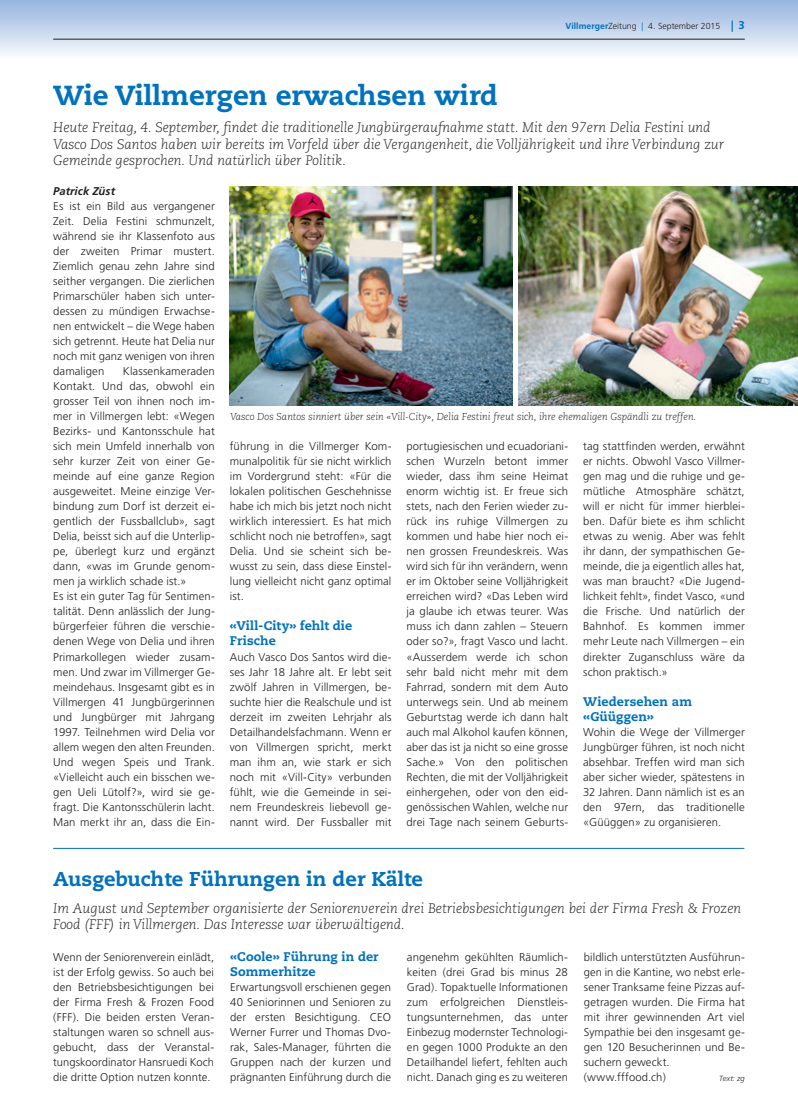
<style>
.page{position:relative;width:798px;height:1117px;background:#fff}
.page>*{position:absolute;margin:0;border:0;box-sizing:border-box;transform-origin:0 0}
.t1{font:800 27.5px "Caecilia";color:#0072bc}
.t2{font:800 20px "Caecilia";color:#0072bc}
.t3{font:italic 300 13.75px/16.5px "Caecilia";color:#231f20}
.t4{font:800 12.5px/15px "Caecilia";letter-spacing:.005em;color:#0072bc}
.t5{font:300 11.25px/15px "Frutiger";letter-spacing:.005em;color:#231f20;text-align:justify}
.t6{font:italic 700 11.25px "Frutiger";letter-spacing:.005em;color:#231f20}
.t7{font:italic 300 10px "Caecilia";color:#231f20}
.t8{font:300 8.75px "Frutiger";color:#231f20}
.t9{font:italic 300 7.5px "Frutiger";letter-spacing:.025em;color:#231f20}
.s1{font-weight:700;color:#0072bc}
.s2{color:#0072bc}
.s3{font-family:"Myriad";font-weight:700;font-size:11.25px;color:#0072bc}
.s4{font-weight:700;font-size:11.25px;color:#0072bc}
</style>
<div class="page">
<svg style="left:0;top:0;width:797px;height:55px;background:#c2d3ea"></svg>
<hr style="left:53px;top:39px;width:691px;height:1px;background:#231f20">
<img style="left:230px;top:187px;width:282px;height:218px">
<img style="left:518px;top:187px;width:279px;height:218px">
<hr style="left:53px;top:847px;width:691px;height:1px;background:#0072bc">
<p class="t8" style="left:565px;top:21px;width:181px"><span class="s1">Villmerger</span>Zeitung <span class="s2">|</span> 4. September 2015 <span class="s3">|</span> <span class="s4">3</span></p>
<h1 class="t1" style="left:53px;top:78px;width:446px">Wie Villmergen erwachsen wird</h1>
<p class="t3" style="left:53px;top:119px;width:672px">Heute Freitag, 4. September, findet die traditionelle Jungbürgeraufnahme statt. Mit den 97ern Delia Festini und<br>Vasco Dos Santos haben wir bereits im Vorfeld über die Vergangenheit, die Volljährigkeit und ihre Verbindung zur<br>Gemeinde gesprochen. Und natürlich über Politik.</p>
<p class="t6" style="left:53px;top:184px;width:63px">Patrick Züst</p>
<p class="t5" style="left:53px;top:199px;width:163px">Es ist ein Bild aus vergangener Zeit. Delia Festini schmunzelt, während sie ihr Klassenfoto aus der zweiten Primar mustert.<br>Ziemlich genau zehn Jahre sind seither vergangen. Die zierlichen Primarschüler haben sich unter&shy;dessen zu mündigen Erwachse&shy;nen entwickelt – die Wege haben sich getrennt. Heute hat Delia nur noch mit ganz wenigen von ihren damaligen</p>
<p class="t5" style="left:53px;top:364px;width:163px;text-align:left;text-indent:70px">Klassenkameraden<br>Kontakt. Und das, obwohl ein grosser Teil von ihnen noch im&shy;mer in Villmergen lebt: «Wegen<br>Bezirks- und Kantonsschule hat sich mein Umfeld innerhalb von sehr kurzer Zeit von einer Ge&shy;meinde auf eine ganze Region ausgeweitet. Meine einzige Ver&shy;bindung zum Dorf ist derzeit ei&shy;gentlich der Fussballclub», sagt<br>Delia, beisst sich auf die Unterlip&shy;pe, überlegt kurz und ergänzt dann, «was im Grunde genom&shy;men ja wirklich schade ist.»<br>Es ist ein guter Tag für Sentimen&shy;talität. Denn anlässlich der Jung&shy;bürgerfeier führen die verschie&shy;denen Wege von Delia und ihren<br>Primarkollegen wieder zusam&shy;men. Und zwar im Villmerger Ge&shy;meindehaus. Insgesamt gibt es in<br>Villmergen 41 Jungbürgerinnen und Jungbürger mit Jahrgang<br>1997. Teilnehmen wird Delia vor allem wegen den alten Freunden.<br>Und wegen Speis und Trank. «Vielleicht auch ein bisschen we&shy;gen Ueli Lütolf?», wird sie ge&shy;fragt. Die Kantonsschülerin lacht.<br>Man merkt ihr an, dass die Ein-</p>
<p class="t7" style="left:230px;top:411px;width:467px">Vasco Dos Santos sinniert über sein «Vill-City», Delia Festini freut sich, ihre ehemaligen Gspändli zu treffen.</p>
<p class="t5" style="left:230px;top:439px;width:163px">führung in die Villmerger Kom&shy;munalpolitik für sie nicht wirklich im Vordergrund steht: «Für die lokalen politischen Geschehnisse habe ich mich bis jetzt noch nicht wirklich interessiert. Es hat mich schlicht noch nie betroffen», sagt Delia. Und sie scheint sich be&shy;wusst zu sein, dass diese Einstel&shy;lung vielleicht nicht ganz optimal ist.</p>
<p class="t4" style="left:230px;top:618px;width:124px">«Vill-City» fehlt die<br>Frische</p>
<p class="t5" style="left:230px;top:649px;width:163px">Auch Vasco Dos Santos wird die&shy;ses Jahr 18 Jahre alt. Er lebt seit zwölf Jahren in Villmergen, be&shy;suchte hier die Realschule und ist derzeit im zweiten Lehrjahr als Detailhandelsfachmann. Wenn er von Villmergen spricht, merkt man ihm an, wie stark er sich noch mit «Vill-City» verbunden fühlt, wie die Gemeinde in sei&shy;nem Freundeskreis liebevoll ge&shy;nannt wird. Der Fussballer mit</p>
<p class="t5" style="left:406px;top:439px;width:163px">portugiesischen und ecuadoriani&shy;schen Wurzeln betont immer wieder, dass ihm seine Heimat enorm wichtig ist. Er freue sich stets, nach den Ferien wieder zu&shy;rück ins ruhige Villmergen zu kommen und habe hier noch ei&shy;nen grossen Freundeskreis. Was wird sich für ihn verändern, wenn er im Oktober seine Volljährigkeit erreichen wird? «Das Leben wird ja glaube ich etwas teurer. Was muss ich dann zahlen – Steuern oder so?», fragt Vasco und lacht. «Ausserdem werde ich schon sehr bald nicht mehr mit dem Fahrrad, sondern mit dem Auto unterwegs sein. Und ab meinem Geburtstag werde ich dann halt auch mal Alkohol kaufen können, aber das ist ja nicht so eine grosse Sache.» Von den politischen Rechten, die mit der Volljährigkeit einhergehen, oder von den eid&shy;genössischen Wahlen, welche nur drei Tage nach seinem Geburts-</p>
<p class="t5" style="left:583px;top:439px;width:163px">tag stattfinden werden, erwähnt er nichts. Obwohl Vasco Villmer&shy;gen mag und die ruhige und ge&shy;mütliche Atmosphäre schätzt, will er nicht für immer hierblei&shy;ben. Dafür biete es ihm schlicht etwas zu wenig. Aber was fehlt ihr dann, der sympathischen Ge&shy;meinde, die ja eigentlich alles hat, was man braucht? «Die Jugend&shy;lichkeit fehlt», findet Vasco, «und die Frische. Und natürlich der Bahnhof. Es kommen immer mehr Leute nach Villmergen – ein direkter Zuganschluss wäre da schon praktisch.»</p>
<p class="t4" style="left:583px;top:693px;width:110px">Wiedersehen am «Güüggen»</p>
<p class="t5" style="left:583px;top:724px;width:163px">Wohin die Wege der Villmerger Jungbürger führen, ist noch nicht absehbar. Treffen wird man sich aber sicher wieder, spätestens in 32 Jahren. Dann nämlich ist es an den 97ern, das traditionelle «Güüggen» zu organisieren.</p>
<h2 class="t2" style="left:53px;top:866px;width:371px">Ausgebuchte Führungen in der Kälte</h2>
<p class="t3" style="left:53px;top:899px;width:689px">Im August und September organisierte der Seniorenverein drei Betriebsbesichtigungen bei der Firma Fresh &amp; Frozen<br>Food (FFF) in Villmergen. Das Interesse war überwältigend.</p>
<p class="t5" style="left:53px;top:949px;width:162px">Wenn der Seniorenverein einlädt, ist der Erfolg gewiss. So auch bei den Betriebsbesichtigungen bei der Firma Fresh &amp; Frozen Food (FFF). Die beiden ersten Veran&shy;staltungen waren so schnell aus&shy;gebucht, dass der Veranstal&shy;tungskoordinator Hansruedi Koch die dritte Option nutzen konnte.</p>
<p class="t4" style="left:230px;top:948px;width:150px">«Coole» Führung in der<br>Sommerhitze</p>
<p class="t5" style="left:407px;top:949px;width:162px">angenehm gekühlten Räumlich&shy;keiten (drei Grad bis minus 28<br>Grad). Topaktuelle Informationen zum erfolgreichen Dienstleis&shy;tungsunternehmen, das unter Einbezug modernster Technologi&shy;en gegen 1000 Produkte an den Detailhandel liefert, fehlten auch nicht. Danach ging es zu weiteren</p>
<p class="t5" style="left:583px;top:949px;width:162px;text-align:left">bildlich unterstützten Ausführun&shy;gen in die Kantine, wo nebst erle&shy;sener Tranksame feine Pizzas auf&shy;getragen wurden. Die Firma hat mit ihrer gewinnenden Art viel<br>Sympathie bei den insgesamt ge&shy;gen 120 Besucherinnen und Be&shy;suchern geweckt. (www.fffood.ch)</p>
<p class="t5" style="left:230px;top:979px;width:162px">Erwartungsvoll erschienen gegen 40 Seniorinnen und Senioren zu der ersten Besichtigung. CEO Werner Furrer und Thomas Dvo&shy;rak, Sales-Manager, führten die Gruppen nach der kurzen und prägnanten Einführung durch die</p>
<p class="t9" style="left:718px;top:1073px;width:27px">Text: zg</p>
</div>
